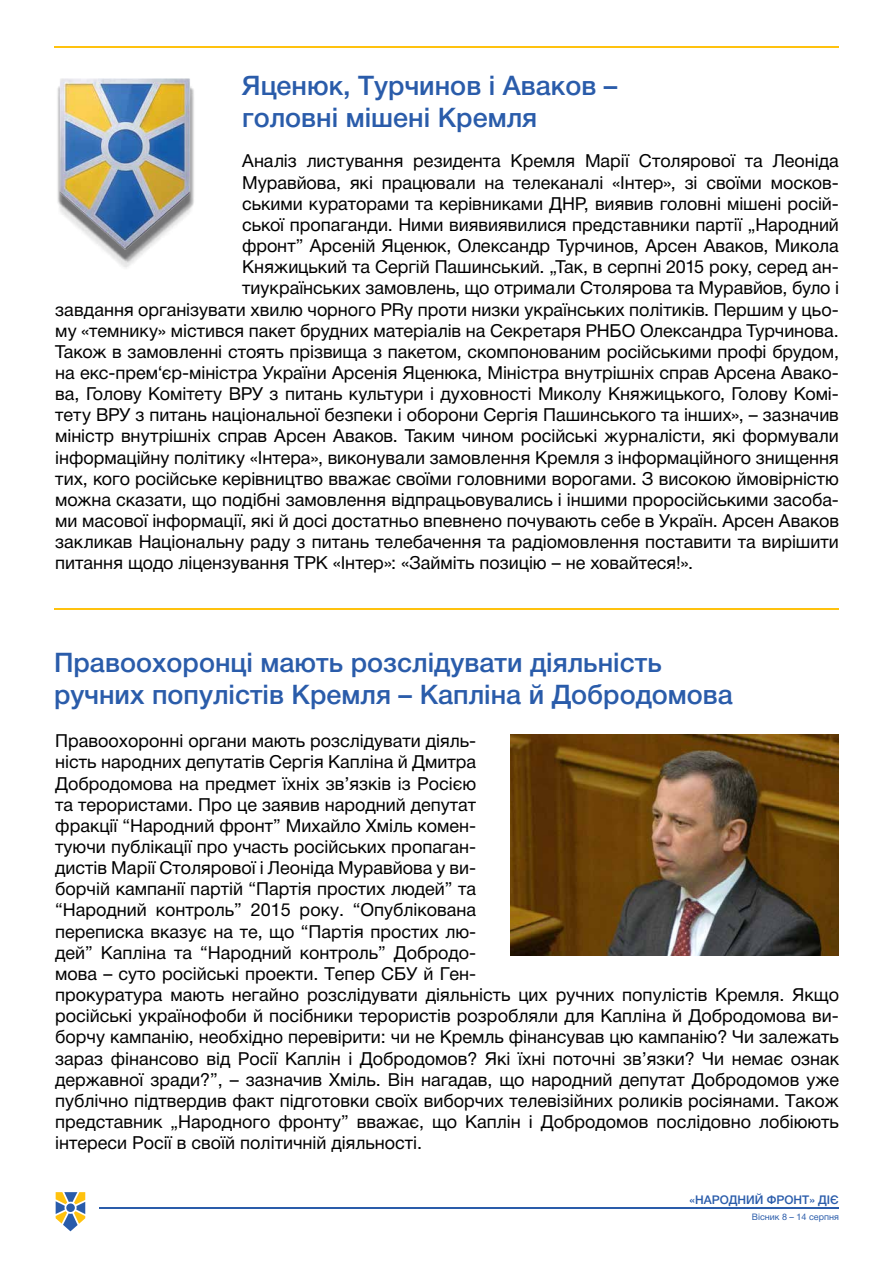
<style>
.page{position:relative;width:893px;height:1263px;background:#fff}
.page>*{position:absolute;margin:0;border:0;box-sizing:border-box;transform-origin:0 0}
.t1{font:27px/32.4px "Helvetica 6 Medium";color:#2a5caa}
.t2{font:18px/21.1px "Helvetica 5 Normal";color:#000}
.t3{font:12px "Helvetica 6 Medium";letter-spacing:.12em;color:#2a5caa}
.t4{font:9px "Helvetica 5 Normal";color:#2a5caa}
</style>
<div class="page">
<hr style="left:54px;top:47px;width:785px;height:1px;background:#ffc20e">
<img style="left:510px;top:734px;width:329px;height:221px">
<img style="left:57px;top:78px;width:137px;height:190px">
<hr style="left:54px;top:608px;width:785px;height:1px;background:#ffc20e">
<hr style="left:100px;top:1208px;width:739px;height:1px;background:#2a5caa">
<svg style="left:55px;top:1192px;width:31px;height:40px"></svg>
<h1 class="t1" style="left:242px;top:69px;width:377px">Яценюк, Турчинов і Аваков – головні мішені Кремля</h1>
<p class="t2" style="left:242px;top:151px;width:598px">Аналіз листування резидента Кремля Марії Столярової та Леоніда</p>
<p class="t2" style="left:242px;top:172px;width:598px">Муравйова, які працювали на телеканалі «Інтер», зі своїми москов-</p>
<p class="t2" style="left:242px;top:193px;width:598px">ськими кураторами та керівниками ДНР, виявив головні мішені росій-</p>
<p class="t2" style="left:242px;top:214px;width:598px">ської пропаганди. Ними виявиявилися представники партії „Народний</p>
<p class="t2" style="left:242px;top:235px;width:598px">фронт” Арсеній Яценюк, Олександр Турчинов, Арсен Аваков, Микола</p>
<p class="t2" style="left:242px;top:256px;width:598px">Княжицький та Сергій Пашинський. „Так, в серпні 2015 року, серед ан-</p>
<p class="t2" style="left:242px;top:278px;width:598px">тиукраїнських замовлень, що отримали Столярова та Муравйов, було і</p>
<p class="t2" style="left:55px;top:299px;width:785px">завдання організувати хвилю чорного PRу проти низки українських політиків. Першим у цьо-</p>
<p class="t2" style="left:55px;top:320px;width:785px">му «темнику» містився пакет брудних матеріалів на Секретаря РНБО Олександра Турчинова.</p>
<p class="t2" style="left:55px;top:341px;width:785px">Також в замовленні стоять прізвища з пакетом, скомпонованим російськими профі брудом,</p>
<p class="t2" style="left:55px;top:362px;width:785px">на екс-прем‘єр-міністра України Арсенія Яценюка, Міністра внутрішніх справ Арсена Авако-</p>
<p class="t2" style="left:55px;top:383px;width:785px">ва, Голову Комітету ВРУ з питань культури і духовності Миколу Княжицького, Голову Комі-</p>
<p class="t2" style="left:55px;top:404px;width:785px">тету ВРУ з питань національної безпеки і оборони Сергія Пашинського та інших», – зазначив</p>
<p class="t2" style="left:55px;top:426px;width:785px">міністр внутрішніх справ Арсен Аваков. Таким чином російські журналісти, які формували</p>
<p class="t2" style="left:55px;top:447px;width:785px">інформаційну політику «Інтера», виконували замовлення Кремля з інформаційного знищення</p>
<p class="t2" style="left:55px;top:468px;width:785px">тих, кого російське керівництво вважає своїми головними ворогами. З високою ймовірністю</p>
<p class="t2" style="left:55px;top:489px;width:785px">можна сказати, що подібні замовлення відпрацьовувались і іншими проросійськими засоба-</p>
<p class="t2" style="left:55px;top:510px;width:785px">ми масової інформації, які й досі достатньо впевнено почувають себе в Україн. Арсен Аваков</p>
<p class="t2" style="left:55px;top:531px;width:785px">закликав Національну раду з питань телебачення та радіомовлення поставити та вирішити</p>
<p class="t2" style="left:55px;top:553px;width:639px">питання щодо ліцензування ТРК «Інтер»: «Займіть позицію – не ховайтеся!».</p>
<h1 class="t1" style="left:54px;top:646px;width:680px">Правоохоронці мають розслідувати діяльність ручних популістів Кремля – Капліна й Добродомова</h1>
<p class="t2" style="left:55px;top:730px;width:785px">Правоохоронні органи мають розслідувати діяль-<br>ність народних депутатів Сергія Капліна й Дмитра<br>Добродомова на предмет їхніх зв’язків із Росією<br>та терористами. Про це заявив народний депутат<br>фракції “Народний фронт” Михайло Хміль комен-<br>туючи публікації про участь російських пропаган-<br>дистів Марії Столярової і Леоніда Муравйова у ви-<br>борчій кампанії партій “Партія простих людей” та<br>“Народний контроль” 2015 року. “Опублікована<br>переписка вказує на те, що “Партія простих лю-<br>дей” Капліна та “Народний контроль” Добродо-<br>мова – суто російські проекти. Тепер СБУ й Ген-<br>прокуратура мають негайно розслідувати діяльність цих ручних популістів Кремля. Якщо російські українофоби й посібники терористів розробляли для Капліна й Добродомова ви&shy;борчу кампанію, необхідно перевірити: чи не Кремль фінансував цю кампанію? Чи залежать зараз фінансово від Росії Каплін і Добродомов? Які їхні поточні зв’язки? Чи немає ознак державної зради?”, – зазначив Хміль. Він нагадав, що народний депутат Добродомов уже публічно підтвердив факт підготовки своїх виборчих телевізійних роликів росіянами. Також представник „Народного фронту” вважає, що Каплін і Добродомов послідовно лобіюють інтереси Росії в своїй політичній діяльності.</p>
<p class="t3" style="left:689px;top:1193px;width:151px">«Народний фронт» діє</p>
<p class="t4" style="left:752px;top:1211px;width:89px">Вісник 8 – 14 серпня</p>
</div>
